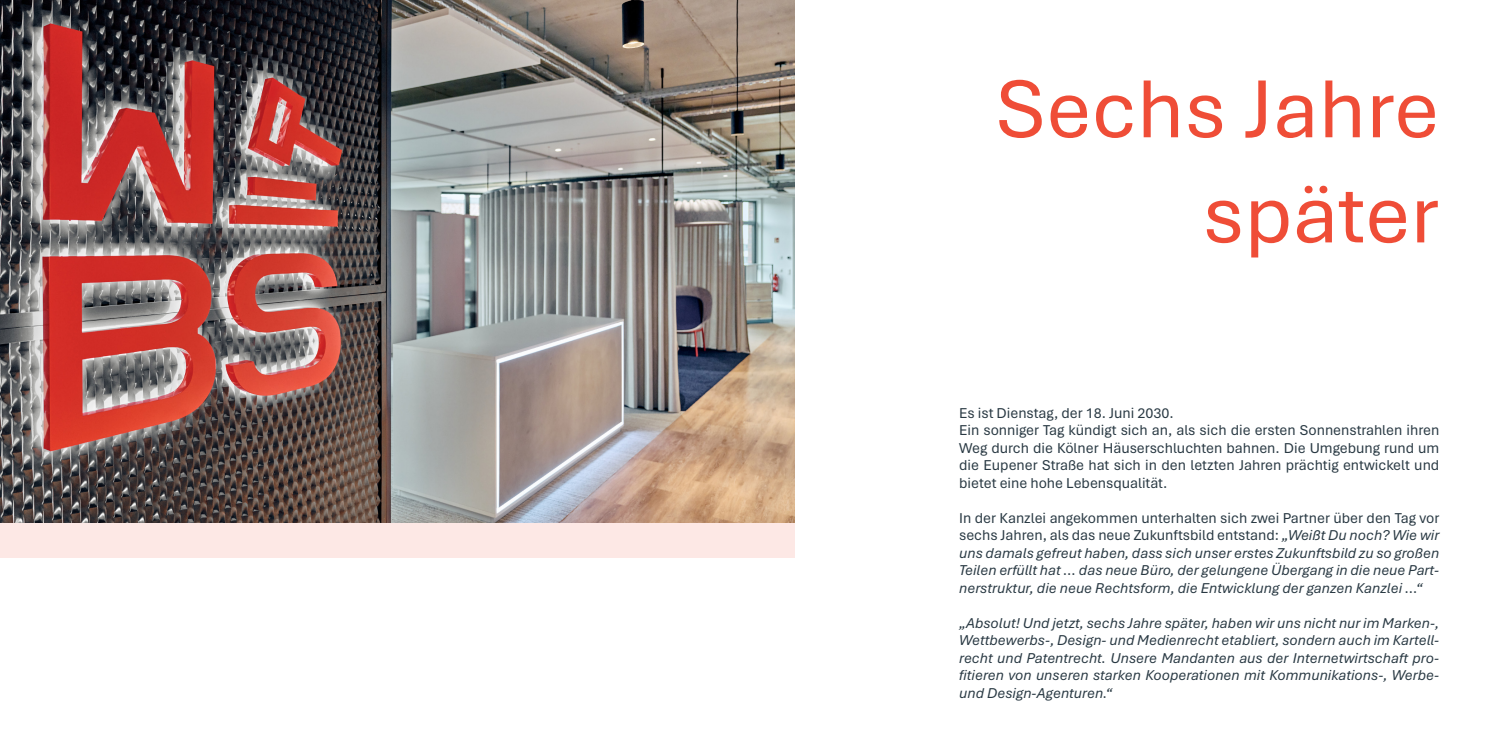
<style>
.page{position:relative;width:1489px;height:745px;background:#fff}
.page>*{position:absolute;margin:0;border:0;box-sizing:border-box;transform-origin:0 0}
.t1{font:86.25px/105px "Aptos";color:#ef4d37;text-align:right}
.t2{font:italic 15px/17.5px "Aptos";color:#293943;text-align:justify}
.t3{font:15px/17.5px "Aptos";color:#293943;text-align:justify}
.s1{font-style:normal}
</style>
<div class="page">
<img style="left:0;top:0;width:794px;height:522px">
<div style="left:0;top:523px;width:794px;height:34px;background:#fde8e5"></div>
<p class="t1" style="left:996px;top:53px;width:445px">Sechs Jahre später</p>
<p class="t3" style="left:959px;top:403px;width:216px">Es ist Dienstag, der 18. Juni 2030.</p>
<p class="t3" style="left:959px;top:420px;width:481px">Ein sonniger Tag kündigt sich an, als sich die ersten Sonnenstrahlen ihren Weg durch die Kölner Häuserschluchten bahnen. Die Umgebung rund um die Eupener Straße hat sich in den letzten Jahren prächtig entwickelt und bietet eine hohe Lebensqualität.</p>
<p class="t2" style="left:959px;top:508px;width:481px"><span class="s1">In der Kanzlei angekommen unterhalten sich zwei Partner über den Tag vor sechs Jahren, als das neue Zukunftsbild entstand:</span> „Weißt Du noch? Wie wir uns damals gefreut haben, dass sich unser erstes Zukunftsbild zu so großen Teilen erfüllt hat … das neue Büro, der gelungene Übergang in die neue Part&shy;nerstruktur, die neue Rechtsform, die Entwicklung der ganzen Kanzlei …“</p>
<p class="t2" style="left:959px;top:613px;width:481px">„Absolut! Und jetzt, sechs Jahre später, haben wir uns nicht nur im Marken-, Wettbewerbs-, Design- und Medienrecht etabliert, sondern auch im Kartell&shy;recht und Patentrecht. Unsere Mandanten aus der Internetwirtschaft pro&shy;fitieren von unseren starken Kooperationen mit Kommunikations-, Werbe&shy;und Design-Agenturen.“</p>
</div>
